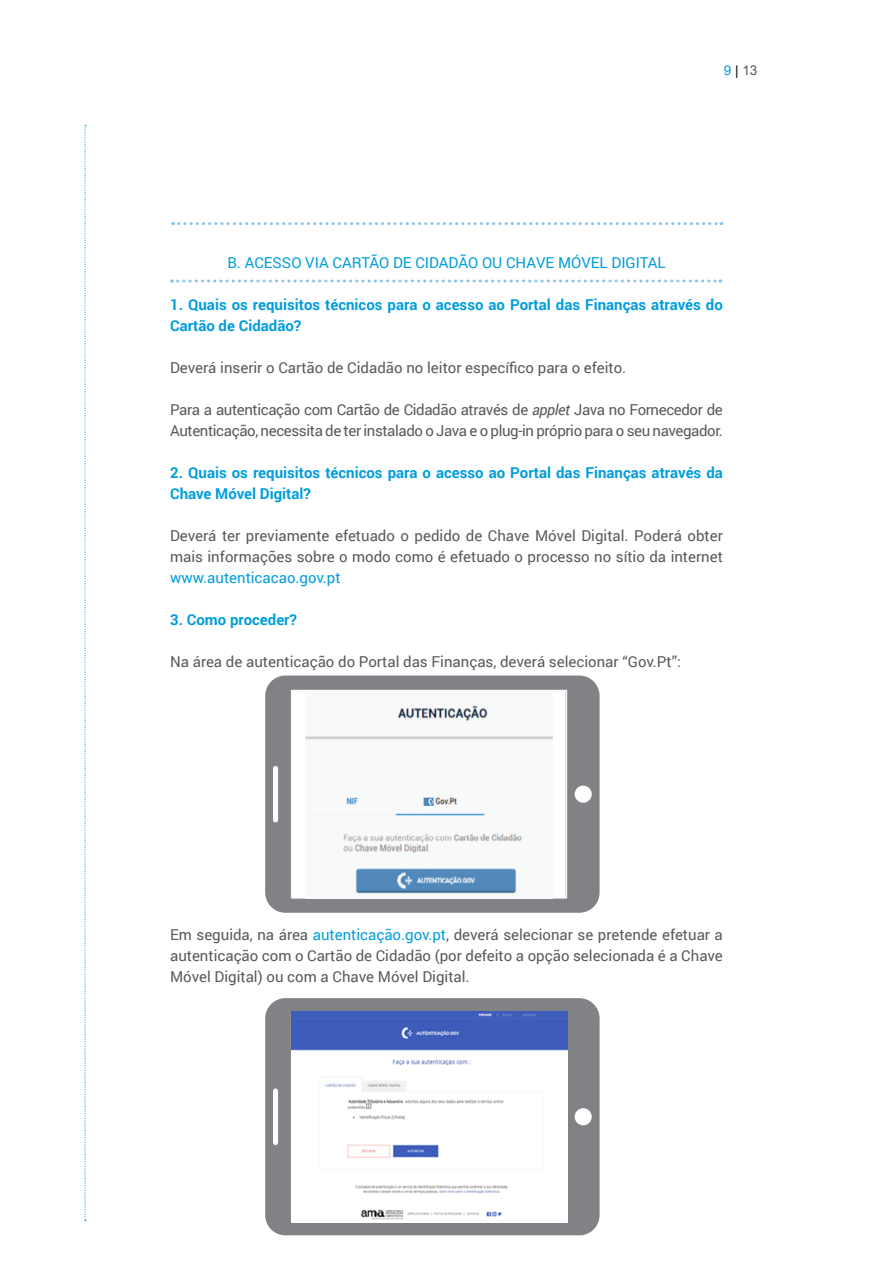
<style>
.page{position:relative;width:893px;height:1263px;background:#fff}
.page>*{position:absolute;margin:0;border:0;box-sizing:border-box;transform-origin:0 0}
.t1{font:15px/21px "Roboto";color:#58595b}
.t2{font:700 15px/21px "Roboto";color:#009ddc}
.t3{font:15px/21px "Roboto";letter-spacing:-.025em;color:#58595b}
.t4{font:15px "Roboto";color:#009ddc}
.t5{font:13.5px "Arial";color:#58595b}
.s1{color:#009ddc}
.s2{color:#000}
.s3{font-style:italic}
</style>
<div class="page">
<svg style="left:84px;top:125px;width:2px;height:1096px"></svg>
<svg style="left:173px;top:222px;width:549px;height:3px"></svg>
<svg style="left:172px;top:279px;width:549px;height:3px"></svg>
<div style="left:265px;top:675px;width:335px;height:238px;background:#808285;border-radius:20px"></div>
<div style="left:291px;top:690px;width:275px;height:208px;background:#fff"></div>
<div style="left:273px;top:766px;width:5px;height:56px;background:#fff;border-radius:3px"></div>
<div style="left:575px;top:785px;width:17px;height:18px;background:#fff;border-radius:50%"></div>
<div style="left:291px;top:690px;width:276px;height:208px;border:2px solid #f8f8f8"></div>
<img style="left:305px;top:690px;width:247px;height:208px">
<div style="left:265px;top:998px;width:335px;height:237px;background:#808285;border-radius:20px"></div>
<div style="left:273px;top:1088px;width:5px;height:57px;background:#fff;border-radius:3px"></div>
<div style="left:575px;top:1108px;width:17px;height:17px;background:#fff;border-radius:50%"></div>
<img style="left:291px;top:1011px;width:277px;height:211px">
<p class="t5" style="left:724px;top:62px;width:35px"><span class="s1">9</span> <span class="s2">|</span> 13</p>
<p class="t4" style="left:227px;top:252px;width:440px">B. ACESSO VIA CARTÃO DE CIDADÃO OU CHAVE MÓVEL DIGITAL</p>
<p class="t2" style="left:170px;top:294px;width:554px">1. Quais os requisitos técnicos para o acesso ao Portal das Finanças através do<br>Cartão de Cidadão?</p>
<p class="t1" style="left:170px;top:357px;width:458px">Deverá inserir o Cartão de Cidadão no leitor específico para o efeito.</p>
<p class="t3" style="left:170px;top:399px;width:554px">Para a autenticação com Cartão de Cidadão através de <span class="s3">applet</span> Java no Fornecedor de<br>Autenticação, necessita de ter instalado o Java e o plug-in próprio para o seu navegador.</p>
<p class="t2" style="left:170px;top:462px;width:554px">2. Quais os requisitos técnicos para o acesso ao Portal das Finanças através da<br>Chave Móvel Digital?</p>
<p class="t1" style="left:170px;top:525px;width:554px">Deverá ter previamente efetuado o pedido de Chave Móvel Digital. Poderá obter mais informações sobre o modo como é efetuado o processo no sítio da internet</p>
<p class="t4" style="left:170px;top:567px;width:172px">www.autenticacao.gov.pt</p>
<p class="t2" style="left:170px;top:609px;width:128px">3. Como proceder?</p>
<p class="t1" style="left:170px;top:651px;width:512px">Na área de autenticação do Portal das Finanças, deverá selecionar “Gov.Pt”:</p>
<p class="t1" style="left:170px;top:924px;width:554px;text-align:justify">Em seguida, na área <span class="s1">autenticação.gov.pt</span>, deverá selecionar se pretende efetuar a autenticação com o Cartão de Cidadão (por defeito a opção selecionada é a Chave Móvel Digital) ou com a Chave Móvel Digital.</p>
</div>
